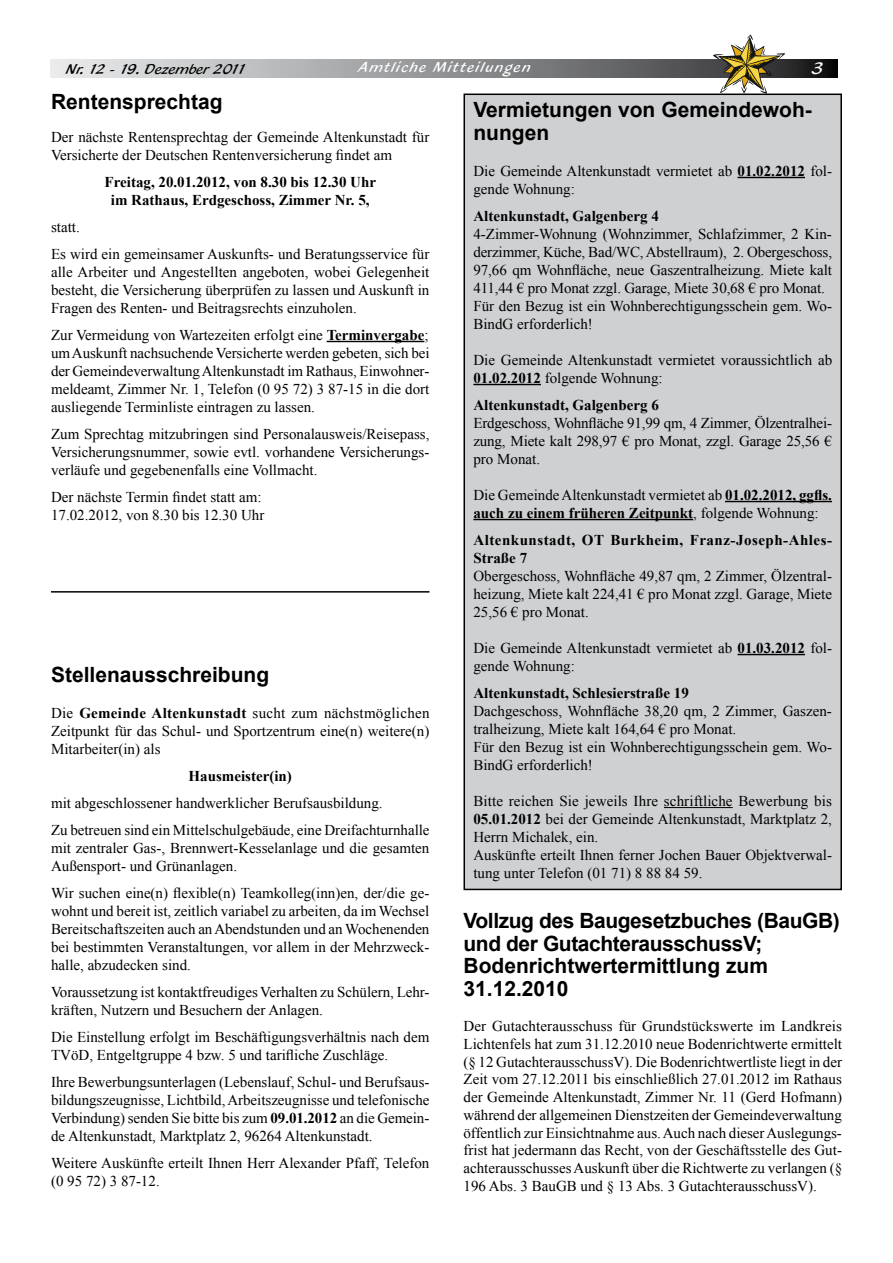
<style>
.page{position:relative;width:893px;height:1263px;background:#fff}
.page>*{position:absolute;margin:0;border:0;box-sizing:border-box;transform-origin:0 0}
.t1{font:700 21px/22.5px "Arial";letter-spacing:-.02em;color:#000}
.t2{font:700 21px/22.5px "Arial";color:#000}
.t3{font:18px "Blacklight D";color:#fff}
.t4{font:15px/18px "Times New Roman";color:#000}
.t5{font:700 15px/18px "Times New Roman";color:#000;text-align:center}
.t6{font:700 15px/18px "Times New Roman";letter-spacing:.035em;color:#000}
.t7{font:15px "Blacklight D";color:#000}
.t8{font:15px "Blacklight D";letter-spacing:.1em;color:#fff}
.s1{font-weight:700}
</style>
<div class="page">
<svg style="left:50px;top:60px;width:788px;height:18px;background:#949596"></svg>
<svg style="left:713px;top:34px;width:72px;height:60px"></svg>
<div style="left:464px;top:94px;width:377px;height:795px;background:#cfd0d2"></div>
<div style="left:463px;top:94px;width:379px;height:796px;border:2px solid #000"></div>
<hr style="left:51px;top:591px;width:378px;height:2px;background:#000">
<hr style="left:327px;top:341px;width:97px;height:1px;background:#000">
<hr style="left:737px;top:177px;width:68px;height:1px;background:#000">
<hr style="left:473px;top:384px;width:68px;height:1px;background:#000">
<hr style="left:725px;top:501px;width:107px;height:1px;background:#000">
<hr style="left:473px;top:519px;width:220px;height:1px;background:#000">
<hr style="left:737px;top:654px;width:68px;height:1px;background:#000">
<hr style="left:664px;top:807px;width:69px;height:1px;background:#000">
<p class="t7" style="left:67px;top:60px;width:182px">Nr. 12 - 19. Dezember 2011</p>
<p class="t8" style="left:359px;top:58px;width:173px">Amtliche Mitteilungen</p>
<p class="t3" style="left:812px;top:57px;width:13px">3</p>
<h1 class="t2" style="left:51px;top:91px;width:173px">Rentensprechtag</h1>
<p class="t4" style="left:51px;top:128px;width:380px">Der nächste Rentensprechtag der Gemeinde Altenkunstadt für<br>Versicherte der Deutschen Rentenversicherung findet am</p>
<p class="t5" style="left:105px;top:172px;width:273px">Freitag, 20.01.2012, von 8.30 bis 12.30 Uhr im Rathaus, Erdgeschoss, Zimmer Nr. 5,</p>
<p class="t4" style="left:51px;top:213px;width:380px;line-height:27px">statt.<br>Es wird ein gemeinsamer Auskunfts- und Beratungsservice für</p>
<p class="t4" style="left:51px;top:263px;width:380px;text-align:justify">alle Arbeiter und Angestellten angeboten, wobei Gelegenheit besteht, die Versicherung überprüfen zu lassen und Auskunft in Fragen des Renten- und Beitragsrechts einzuholen.</p>
<p class="t4" style="left:51px;top:326px;width:380px;text-align:justify">Zur Vermeidung von Wartezeiten erfolgt eine <span class="s1">Terminvergabe</span>; um Auskunft nachsuchende Versicherte werden gebeten, sich bei der Gemeindeverwaltung Altenkunstadt im Rathaus, Einwohner&shy;meldeamt, Zimmer Nr. 1, Telefon (0 95 72) 3 87-15 in die dort ausliegende Terminliste eintragen zu lassen.</p>
<p class="t4" style="left:51px;top:425px;width:380px;text-align:justify">Zum Sprechtag mitzubringen sind Personalausweis/Reisepass, Versicherungsnummer, sowie evtl. vorhandene Versicherungs&shy;verläufe und gegebenenfalls eine Vollmacht.</p>
<p class="t4" style="left:51px;top:488px;width:215px">Der nächste Termin findet statt am:<br>17.02.2012, von 8.30 bis 12.30 Uhr</p>
<h1 class="t2" style="left:473px;top:99px;width:340px">Vermietungen von Gemeindewoh&shy;nungen</h1>
<p class="t4" style="left:473px;top:162px;width:360px">Die Gemeinde Altenkunstadt vermietet ab <span class="s1">01.02.2012</span> fol&shy;gende Wohnung:</p>
<p class="t5" style="left:473px;top:206px;width:187px">Altenkunstadt, Galgenberg 4</p>
<p class="t4" style="left:473px;top:225px;width:360px">4-Zimmer-Wohnung (Wohnzimmer, Schlafzimmer, 2 Kin&shy;derzimmer, Küche, Bad/WC, Abstellraum), 2. Obergeschoss, 97,66 qm Wohnfläche, neue Gaszentralheizung. Miete kalt 411,44 € pro Monat zzgl. Garage, Miete 30,68 € pro Monat.<br>Für den Bezug ist ein Wohnberechtigungsschein gem. Wo-BindG erforderlich!</p>
<p class="t4" style="left:473px;top:351px;width:360px">Die Gemeinde Altenkunstadt vermietet voraussichtlich ab<br><span class="s1">01.02.2012</span> folgende Wohnung:</p>
<p class="t5" style="left:473px;top:395px;width:187px">Altenkunstadt, Galgenberg 6</p>
<p class="t4" style="left:473px;top:414px;width:360px;text-align:justify">Erdgeschoss, Wohnfläche 91,99 qm, 4 Zimmer, Ölzentralhei&shy;zung, Miete kalt 298,97 € pro Monat, zzgl. Garage 25,56 € pro Monat.</p>
<p class="t4" style="left:473px;top:486px;width:360px">Die Gemeinde Altenkunstadt vermietet ab <span class="s1">01.02.2012, ggfls. auch zu einem früheren Zeitpunkt</span>, folgende Wohnung:</p>
<p class="t6" style="left:473px;top:530px;width:360px">Altenkunstadt, OT Burkheim, Franz-Joseph-Ahles-<br>Straße 7</p>
<p class="t4" style="left:473px;top:567px;width:360px;text-align:justify">Obergeschoss, Wohnfläche 49,87 qm, 2 Zimmer, Ölzentral&shy;heizung, Miete kalt 224,41 € pro Monat zzgl. Garage, Miete 25,56 € pro Monat.</p>
<p class="t4" style="left:473px;top:639px;width:360px">Die Gemeinde Altenkunstadt vermietet ab <span class="s1">01.03.2012</span> fol&shy;gende Wohnung:</p>
<p class="t5" style="left:473px;top:683px;width:217px">Altenkunstadt, Schlesierstraße 19</p>
<p class="t4" style="left:473px;top:702px;width:360px">Dachgeschoss, Wohnfläche 38,20 qm, 2 Zimmer, Gaszen&shy;tralheizung, Miete kalt 164,64 € pro Monat.<br>Für den Bezug ist ein Wohnberechtigungsschein gem. Wo-BindG erforderlich!</p>
<p class="t4" style="left:473px;top:792px;width:360px">Bitte reichen Sie jeweils Ihre schriftliche Bewerbung bis <span class="s1">05.01.2012</span> bei der Gemeinde Altenkunstadt, Marktplatz 2, Herrn Michalek, ein.<br>Auskünfte erteilt Ihnen ferner Jochen Bauer Objektverwal&shy;tung unter Telefon (01 71) 8 88 84 59.</p>
<h1 class="t2" style="left:51px;top:664px;width:220px">Stellenausschreibung</h1>
<p class="t4" style="left:51px;top:703px;width:380px;text-align:justify">Die <span class="s1">Gemeinde Altenkunstadt</span> sucht zum nächstmöglichen Zeitpunkt für das Schul- und Sportzentrum eine(n) weitere(n)<br>Mitarbeiter(in) als</p>
<p class="t5" style="left:189px;top:766px;width:105px">Hausmeister(in)</p>
<p class="t4" style="left:51px;top:789px;width:380px;line-height:27px">mit abgeschlossener handwerklicher Berufsausbildung.<br>Zu betreuen sind ein Mittelschulgebäude, eine Dreifachturnhalle</p>
<p class="t4" style="left:51px;top:838px;width:380px">mit zentraler Gas-, Brennwert-Kesselanlage und die gesamten<br>Außensport- und Grünanlagen.</p>
<p class="t4" style="left:51px;top:883px;width:380px;text-align:justify">Wir suchen eine(n) flexible(n) Teamkolleg(inn)en, der/die ge&shy;wohnt und bereit ist, zeitlich variabel zu arbeiten, da im Wechsel Bereitschaftszeiten auch an Abendstunden und an Wochenenden bei bestimmten Veranstaltungen, vor allem in der Mehrzweck&shy;halle, abzudecken sind.</p>
<p class="t4" style="left:51px;top:982px;width:380px">Voraussetzung ist kontaktfreudiges Verhalten zu Schülern, Lehr&shy;kräften, Nutzern und Besuchern der Anlagen.</p>
<p class="t4" style="left:51px;top:1027px;width:380px">Die Einstellung erfolgt im Beschäftigungsverhältnis nach dem<br>TVöD, Entgeltgruppe 4 bzw. 5 und tarifliche Zuschläge.</p>
<p class="t4" style="left:51px;top:1072px;width:380px;text-align:justify">Ihre Bewerbungsunterlagen (Lebenslauf, Schul- und Berufsaus&shy;bildungszeugnisse, Lichtbild, Arbeitszeugnisse und telefonische Verbindung) senden Sie bitte bis zum <span class="s1">09.01.2012</span> an die Gemein&shy;de Altenkunstadt, Marktplatz 2, 96264 Altenkunstadt.</p>
<p class="t4" style="left:51px;top:1153px;width:380px">Weitere Auskünfte erteilt Ihnen Herr Alexander Pfaff, Telefon (0 95 72) 3 87-12.</p>
<h1 class="t1" style="left:463px;top:910px;width:378px">Vollzug des Baugesetzbuches (BauGB) und der GutachterausschussV;<br>Bodenrichtwertermittlung zum<br>31.12.2010</h1>
<p class="t4" style="left:463px;top:1017px;width:380px;text-align:justify">Der Gutachterausschuss für Grundstückswerte im Landkreis Lichtenfels hat zum 31.12.2010 neue Bodenrichtwerte ermittelt (§ 12 GutachterausschussV). Die Bodenrichtwertliste liegt in der Zeit vom 27.12.2011 bis einschließlich 27.01.2012 im Rathaus der Gemeinde Altenkunstadt, Zimmer Nr. 11 (Gerd Hofmann) während der allgemeinen Dienstzeiten der Gemeindeverwaltung öffentlich zur Einsichtnahme aus. Auch nach dieser Auslegungs&shy;frist hat jedermann das Recht, von der Geschäftsstelle des Gut&shy;achterausschusses Auskunft über die Richtwerte zu verlangen (§ 196 Abs. 3 BauGB und § 13 Abs. 3 GutachterausschussV).</p>
</div>
